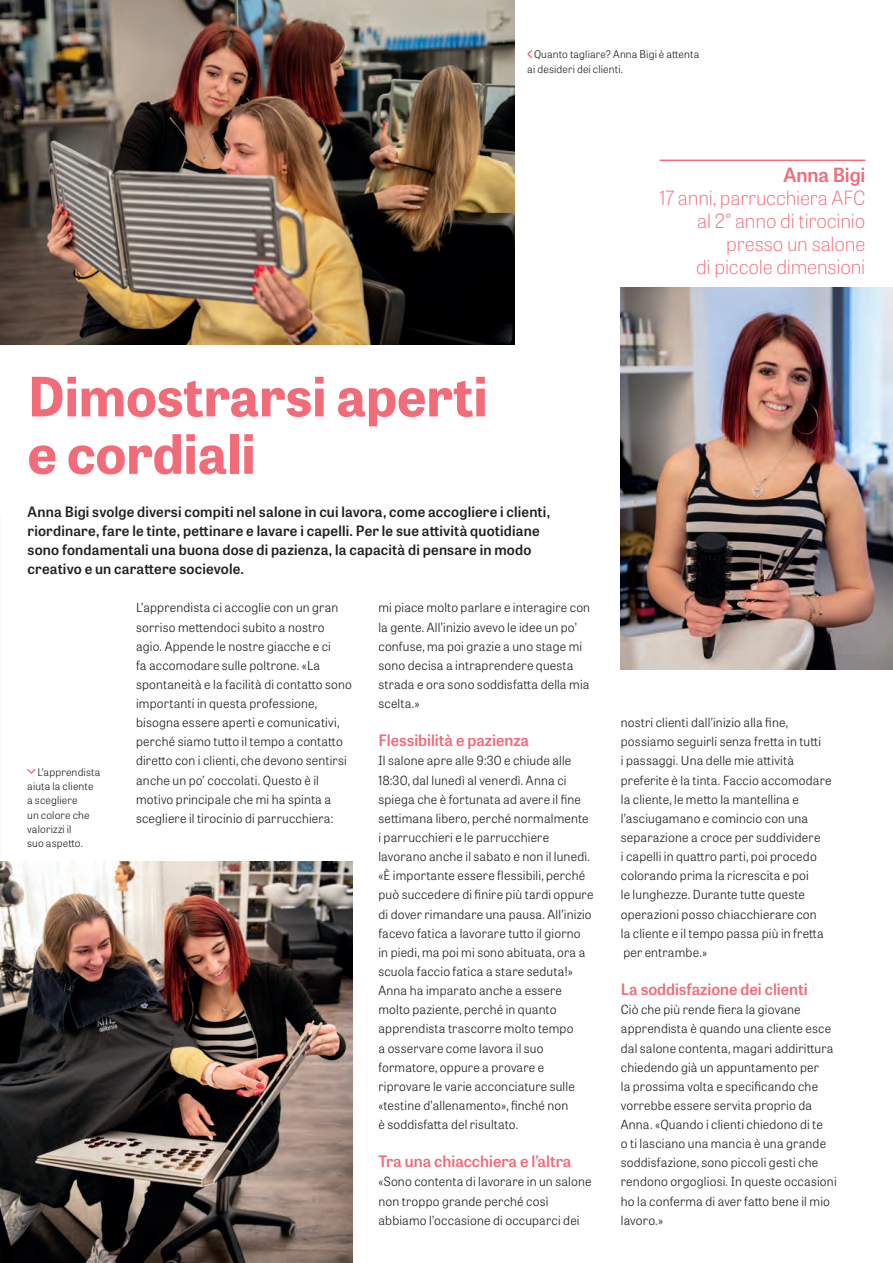
<style>
.page{position:relative;width:893px;height:1263px;background:#fff}
.page>*{position:absolute;margin:0;border:0;box-sizing:border-box;transform-origin:0 0}
.t1{font:700 54px/57.4px "Tablet Gothic";color:#f16b79}
.t2{font:100 19.5px/22.8px "Tablet Gothic";letter-spacing:-.01em;color:#f16b79;text-align:right}
.t3{font:600 19.5px "Tablet Gothic";letter-spacing:-.005em;color:#f16b79}
.t4{font:600 15.75px "Tablet Gothic";color:#f16b79}
.t5{font:600 14.25px/19.2px "Tablet Gothic";letter-spacing:.015em;color:#231f20}
.t6{font:300 12.6px/19.2px "Tablet Gothic";letter-spacing:.015em;color:#231f20}
.t7{font:300 10.5px/14.4px "Tablet Gothic";letter-spacing:.015em;color:#231f20}
</style>
<div class="page">
<hr style="left:659px;top:160px;width:206px;height:1px;background:#f16b79">
<svg style="left:27px;top:769px;width:9px;height:5px"></svg>
<svg style="left:527px;top:50px;width:5px;height:8px"></svg>
<img style="left:0;top:0;width:514px;height:344px">
<img style="left:621px;top:287px;width:272px;height:383px">
<img style="left:0;top:861px;width:353px;height:402px">
<p class="t7" style="left:527px;top:47px;width:174px;text-indent:7px">Quanto tagliare? Anna Bigi è attenta ai desideri dei clienti.</p>
<h2 class="t3" style="left:783px;top:161px;width:83px">Anna Bigi</h2>
<h2 class="t2" style="left:660px;top:186px;width:207px">17 anni, parrucchiera AFC al 2° anno di tirocinio presso un salone<br>di piccole dimensioni</h2>
<h1 class="t1" style="left:28px;top:366px;width:461px">Dimostrarsi aperti e cordiali</h1>
<p class="t5" style="left:28px;top:501px;width:524px">Anna Bigi svolge diversi compiti nel salone in cui lavora, come accogliere i clienti, riordinare, fare le tinte, pettinare e lavare i capelli. Per le sue attività quotidiane sono fondamentali una buona dose di pazienza, la capacità di pensare in modo creativo e un carattere socievole.</p>
<p class="t7" style="left:27px;top:764px;width:75px;text-indent:10px">L’apprendista aiuta la cliente a scegliere<br>un colore che valorizzi il<br>suo aspetto.</p>
<p class="t6" style="left:136px;top:598px;width:217px">L’apprendista ci accoglie con un gran sorriso mettendoci subito a nostro agio. Appende le nostre giacche e ci<br>fa accomodare sulle poltrone. «La spontaneità e la facilità di contatto sono importanti in questa professione, bisogna essere aperti e comunicativi, perché siamo tutto il tempo a contatto diretto con i clienti, che devono sentirsi anche un po’ coccolati. Questo è il motivo principale che mi ha spinta a scegliere il tirocinio di parrucchiera:</p>
<p class="t6" style="left:378px;top:598px;width:213px">mi piace molto parlare e interagire con la gente. All’inizio avevo le idee un po’ confuse, ma poi grazie a uno stage mi sono decisa a intraprendere questa strada e ora sono soddisfatta della mia scelta.»</p>
<p class="t4" style="left:378px;top:729px;width:152px">Flessibilità e pazienza</p>
<p class="t6" style="left:378px;top:751px;width:217px">Il salone apre alle 9:30 e chiude alle 18:30, dal lunedì al venerdì. Anna ci spiega che è fortunata ad avere il fine settimana libero, perché normalmente i parrucchieri e le parrucchiere lavorano anche il sabato e non il lunedì. «È importante essere flessibili, perché può succedere di finire più tardi oppure di dover rimandare una pausa. All’inizio facevo fatica a lavorare tutto il giorno in piedi, ma poi mi sono abituata, ora a scuola faccio fatica a stare seduta!» Anna ha imparato anche a essere molto paziente, perché in quanto apprendista trascorre molto tempo<br>a osservare come lavora il suo formatore, oppure a provare e riprovare le varie acconciature sulle «testine d’allenamento», finché non<br>è soddisfatta del risultato.</p>
<p class="t4" style="left:378px;top:1150px;width:195px">Tra una chiacchiera e l’altra</p>
<p class="t6" style="left:378px;top:1172px;width:215px">«Sono contenta di lavorare in un salone non troppo grande perché così abbiamo l’occasione di occuparci dei</p>
<p class="t6" style="left:621px;top:712px;width:212px">nostri clienti dall’inizio alla fine, possiamo seguirli senza fretta in tutti<br>i passaggi. Una delle mie attività preferite è la tinta. Faccio accomodare la cliente, le metto la mantellina e l’asciugamano e comincio con una separazione a croce per suddividere<br>i capelli in quattro parti, poi procedo colorando prima la ricrescita e poi<br>le lunghezze. Durante tutte queste operazioni posso chiacchierare con<br>la cliente e il tempo passa più in fretta per entrambe.»</p>
<p class="t4" style="left:621px;top:978px;width:188px">La soddisfazione dei clienti</p>
<p class="t6" style="left:621px;top:999px;width:217px">Ciò che più rende fiera la giovane apprendista è quando una cliente esce dal salone contenta, magari addirittura chiedendo già un appuntamento per<br>la prossima volta e specificando che vorrebbe essere servita proprio da Anna. «Quando i clienti chiedono di te<br>o ti lasciano una mancia è una grande soddisfazione, sono piccoli gesti che rendono orgogliosi. In queste occasioni ho la conferma di aver fatto bene il mio lavoro.»</p>
</div>
